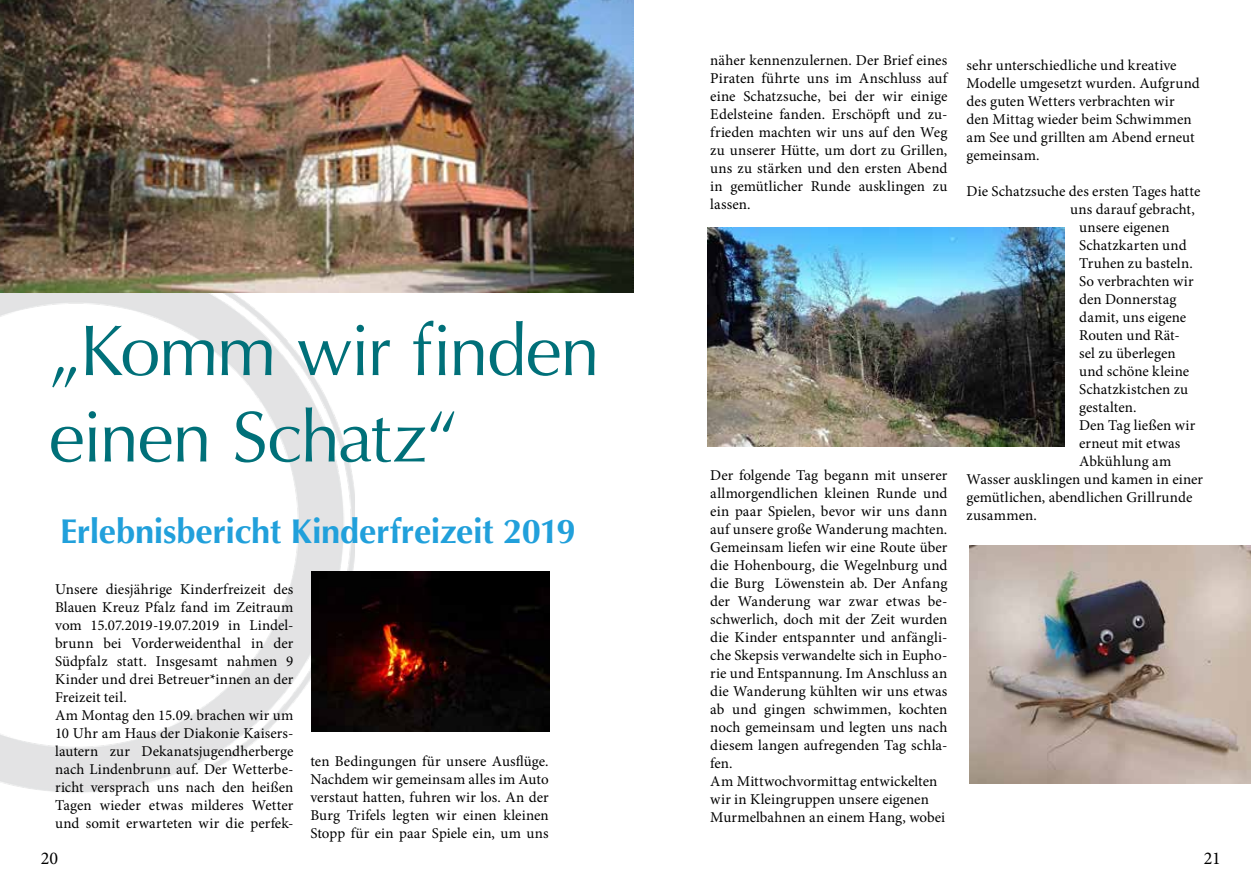
<style>
.page{position:relative;width:1259px;height:893px;background:#fff}
.page>*{position:absolute;margin:0;border:0;box-sizing:border-box;transform-origin:0 0}
.t1{font:72px/86.4px "Optima";letter-spacing:-.03em;color:#007079}
.t2{font:700 34.5px "Optima";letter-spacing:-.01em;color:#21a0db}
.t3{font:18px "Minion Pro";color:#000}
.t4{font:15px/18px "Minion Pro";color:#000}
.t5{font:15px "Minion Pro";letter-spacing:.02em;color:#000}
</style>
<div class="page">
<svg style="left:0;top:292px;width:356px;height:501px"></svg>
<img style="left:0;top:0;width:634px;height:292px">
<img style="left:312px;top:572px;width:237px;height:160px">
<img style="left:707px;top:227px;width:357px;height:220px">
<img style="left:969px;top:545px;width:281px;height:238px">
<h1 class="t1" style="left:49px;top:308px;width:553px">„Komm wir finden einen Schatz“</h1>
<h2 class="t2" style="left:60px;top:511px;width:517px">Erlebnisbericht Kinderfreizeit 2019</h2>
<p class="t4" style="left:55px;top:580px;width:240px">Unsere diesjährige Kinderfreizeit des Blauen Kreuz Pfalz fand im Zeitraum vom 15.07.2019-19.07.2019 in Lindel&shy;brunn bei Vorderweidenthal in der Südpfalz statt. Insgesamt nahmen 9<br>Kinder und drei Betreuer*innen an der Freizeit teil.<br>Am Montag den 15.09. brachen wir um 10 Uhr am Haus der Diakonie Kaisers&shy;lautern zur Dekanatsjugendherberge nach Lindenbrunn auf. Der Wetterbe&shy;richt versprach uns nach den heißen Tagen wieder etwas milderes Wetter und somit erwarteten wir die perfek-</p>
<p class="t4" style="left:310px;top:752px;width:240px;text-align:justify">ten Bedingungen für unsere Ausflüge.<br>Nachdem wir gemeinsam alles im Auto verstaut hatten, fuhren wir los. An der Burg Trifels legten wir einen kleinen Stopp für ein paar Spiele ein, um uns</p>
<p class="t4" style="left:710px;top:52px;width:239px;text-align:justify">näher kennenzulernen. Der Brief eines Piraten führte uns im Anschluss auf eine Schatzsuche, bei der wir einige Edelsteine fanden. Erschöpft und zu&shy;frieden machten wir uns auf den Weg zu unserer Hütte, um dort zu Grillen, uns zu stärken und den ersten Abend in gemütlicher Runde ausklingen zu lassen.</p>
<p class="t4" style="left:710px;top:466px;width:239px">Der folgende Tag begann mit unserer allmorgendlichen kleinen Runde und ein paar Spielen, bevor wir uns dann auf unsere große Wanderung machten.<br>Gemeinsam liefen wir eine Route über die Hohenbourg, die Wegelnburg und die Burg Löwenstein ab. Der Anfang der Wanderung war zwar etwas be&shy;schwerlich, doch mit der Zeit wurden die Kinder entspannter und anfängli&shy;che Skepsis verwandelte sich in Eupho&shy;rie und Entspannung. Im Anschluss an die Wanderung kühlten wir uns etwas ab und gingen schwimmen, kochten noch gemeinsam und legten uns nach diesem langen aufregenden Tag schla&shy;fen.<br>Am Mittwochvormittag entwickelten wir in Kleingruppen unsere eigenen Murmelbahnen an einem Hang, wobei</p>
<p class="t4" style="left:966px;top:56px;width:235px">sehr unterschiedliche und kreative<br>Modelle umgesetzt wurden. Aufgrund des guten Wetters verbrachten wir den Mittag wieder beim Schwimmen am See und grillten am Abend erneut gemeinsam.</p>
<p class="t4" style="left:966px;top:182px;width:235px">Die Schatzsuche des ersten Tages hatte</p>
<p class="t4" style="left:1070px;top:200px;width:126px">uns darauf gebracht,</p>
<p class="t4" style="left:1079px;top:218px;width:92px">unsere eigenen</p>
<p class="t4" style="left:1079px;top:236px;width:109px">Schatzkarten und</p>
<p class="t4" style="left:1079px;top:254px;width:115px">Truhen zu basteln.</p>
<p class="t4" style="left:1079px;top:272px;width:116px">So verbrachten wir</p>
<p class="t4" style="left:1079px;top:290px;width:99px">den Donnerstag</p>
<p class="t4" style="left:1079px;top:308px;width:109px">damit, uns eigene</p>
<p class="t4" style="left:1079px;top:326px;width:102px">Routen und Rät-</p>
<p class="t4" style="left:1079px;top:344px;width:98px">sel zu überlegen</p>
<p class="t4" style="left:1079px;top:362px;width:112px">und schöne kleine</p>
<p class="t4" style="left:1079px;top:380px;width:110px">Schatzkistchen zu</p>
<p class="t4" style="left:1079px;top:398px;width:59px">gestalten.</p>
<p class="t4" style="left:1079px;top:416px;width:118px">Den Tag ließen wir</p>
<p class="t4" style="left:1079px;top:434px;width:103px">erneut mit etwas</p>
<p class="t5" style="left:1079px;top:451px;width:94px">Abkühlung am</p>
<p class="t4" style="left:966px;top:470px;width:238px">Wasser ausklingen und kamen in einer</p>
<p class="t4" style="left:966px;top:488px;width:227px">gemütlichen, abendlichen Grillrunde</p>
<p class="t4" style="left:966px;top:506px;width:72px">zusammen.</p>
<p class="t3" style="left:41px;top:846px;width:19px">20</p>
<p class="t3" style="left:1203px;top:846px;width:19px">21</p>
</div>
